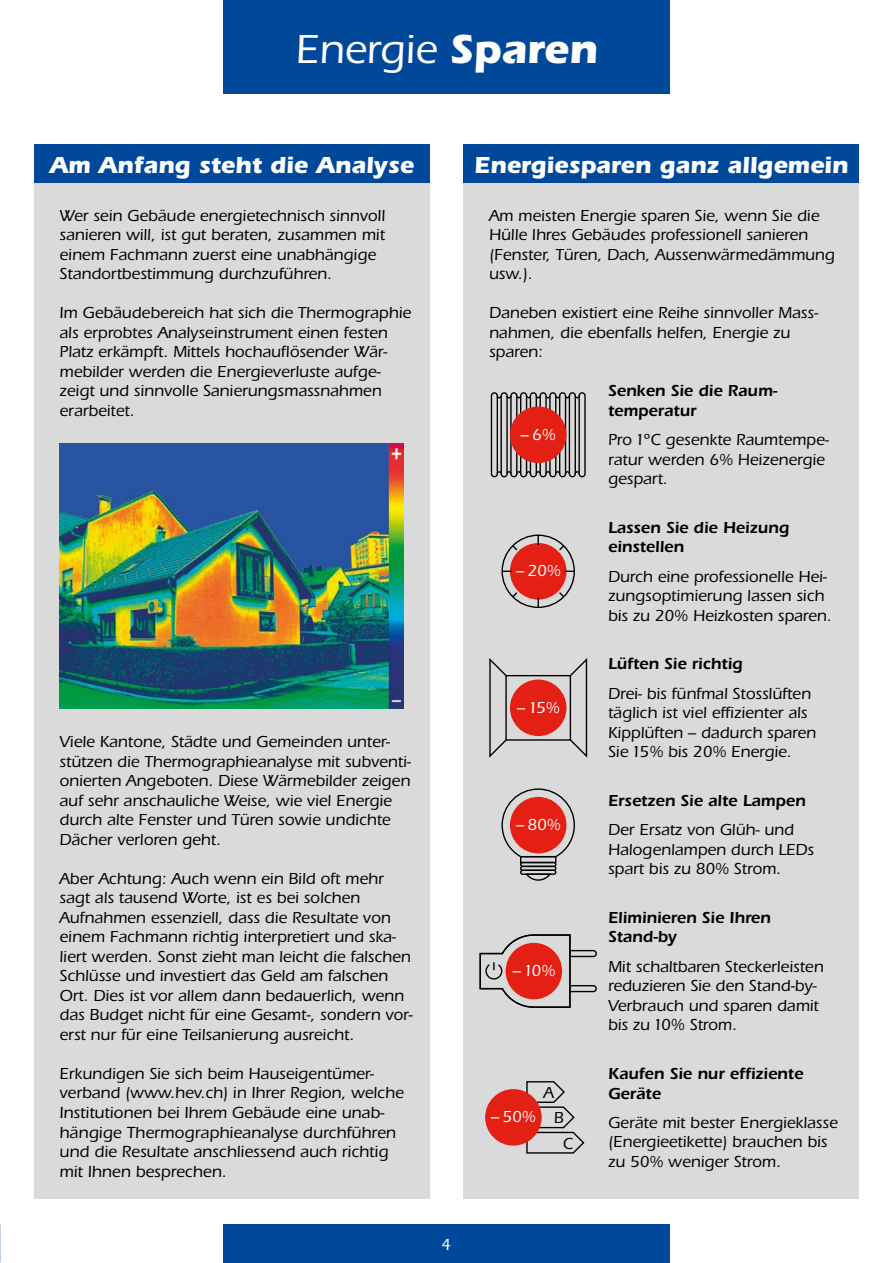
<style>
.page{position:relative;width:893px;height:1263px;background:#fff}
.page>*{position:absolute;margin:0;border:0;box-sizing:border-box;transform-origin:0 0}
.t1{font:500 42px "Itc Eras";color:#fff}
.t2{font:700 24px "Itc Eras";color:#fff}
.t3{font:500 16.65px/19.6px "Itc Eras";color:#000}
.t4{font:500 16.5px/19.5px "Itc Eras";color:#000}
.t5{font:600 16.5px/19.5px "Itc Eras";color:#000}
.t6{font:500 16.5px "Itc Eras";color:#fff}
.s1{font-weight:700}
</style>
<div class="page">
<div style="left:223px;top:0;width:447px;height:94px;background:#00489a"></div>
<div style="left:223px;top:1225px;width:447px;height:38px;background:#00489a"></div>
<div style="left:34px;top:145px;width:395px;height:1054px;background:#dadada"></div>
<div style="left:463px;top:145px;width:396px;height:1054px;background:#dadada"></div>
<div style="left:34px;top:145px;width:395px;height:38px;background:#00489a"></div>
<div style="left:463px;top:145px;width:396px;height:38px;background:#00489a"></div>
<img style="left:60px;top:444px;width:344px;height:264px">
<div style="left:491px;top:392px;width:7px;height:85px;border:1px solid #000;border-radius:3px"></div>
<svg style="left:496px;top:392px;width:90px;height:86px"></svg>
<div style="left:510px;top:406px;width:56px;height:57px;background:#e41f13;border-radius:50%"></div>
<div style="left:501px;top:534px;width:74px;height:74px;border:1px solid #000;border-radius:50%"></div>
<div style="left:510px;top:543px;width:56px;height:56px;background:#e41f13;border-radius:50%"></div>
<svg style="left:558px;top:544px;width:8px;height:8px"></svg>
<svg style="left:511px;top:544px;width:8px;height:8px"></svg>
<svg style="left:511px;top:591px;width:8px;height:8px"></svg>
<svg style="left:558px;top:591px;width:8px;height:8px"></svg>
<div style="left:505px;top:675px;width:66px;height:66px;border:1px solid #000"></div>
<svg style="left:489px;top:658px;width:19px;height:100px"></svg>
<svg style="left:568px;top:658px;width:20px;height:100px"></svg>
<div style="left:510px;top:679px;width:56px;height:57px;background:#e41f13;border-radius:50%"></div>
<svg style="left:501px;top:788px;width:74px;height:70px"></svg>
<div style="left:520px;top:862px;width:36px;height:5px;border:1px solid #000;border-radius:2px"></div>
<div style="left:520px;top:866px;width:36px;height:5px;border:1px solid #000;border-radius:2px"></div>
<svg style="left:526px;top:875px;width:24px;height:6px"></svg>
<div style="left:520px;top:870px;width:36px;height:5px;border:1px solid #000;border-radius:2px"></div>
<div style="left:520px;top:856px;width:36px;height:7px;border:1px solid #000"></div>
<div style="left:510px;top:797px;width:56px;height:56px;background:#e41f13;border-radius:50%"></div>
<svg style="left:479px;top:934px;width:118px;height:74px"></svg>
<div style="left:506px;top:943px;width:56px;height:56px;background:#e41f13;border-radius:50%"></div>
<svg style="left:526px;top:1081px;width:59px;height:73px"></svg>
<div style="left:485px;top:1089px;width:57px;height:56px;background:#e41f13;border-radius:50%"></div>
<h1 class="t1" style="left:295px;top:25px;width:304px">Energie <span class="s1">Sparen</span></h1>
<h2 class="t2" style="left:49px;top:151px;width:366px">Am Anfang steht die Analyse</h2>
<h2 class="t2" style="left:474px;top:151px;width:376px">Energiesparen ganz allgemein</h2>
<p class="t4" style="left:60px;top:206px;width:327px">Wer sein Gebäude energietechnisch sinnvoll sanieren will, ist gut beraten, zusammen mit einem Fachmann zuerst eine unabhängige Standortbestimmung durchzuführen.</p>
<p class="t4" style="left:60px;top:303px;width:353px">Im Gebäudebereich hat sich die Thermographie als erprobtes Analyseinstrument einen festen Platz erkämpft. Mittels hochauflösender Wär&shy;mebilder werden die Energieverluste aufge&shy;zeigt und sinnvolle Sanierungsmassnahmen erarbeitet.</p>
<p class="t4" style="left:489px;top:206px;width:347px">Am meisten Energie sparen Sie, wenn Sie die Hülle Ihres Gebäudes professionell sanieren (Fenster, Türen, Dach, Aussenwärmedämmung usw.).</p>
<p class="t4" style="left:489px;top:303px;width:331px">Daneben existiert eine Reihe sinnvoller Mass&shy;nahmen, die ebenfalls helfen, Energie zu sparen:</p>
<p class="t5" style="left:608px;top:381px;width:171px">Senken Sie die Raum&shy;temperatur</p>
<p class="t4" style="left:608px;top:430px;width:223px">Pro 1°C gesenkte Raumtempe&shy;ratur werden 6% Heizenergie gespart.</p>
<p class="t5" style="left:608px;top:518px;width:183px">Lassen Sie die Heizung einstellen</p>
<p class="t4" style="left:608px;top:567px;width:225px">Durch eine professionelle Hei&shy;zungsoptimierung lassen sich bis zu 20% Heizkosten sparen.</p>
<p class="t5" style="left:608px;top:654px;width:136px">Lüften Sie richtig</p>
<p class="t4" style="left:608px;top:684px;width:210px">Drei- bis fünfmal Stosslüften täglich ist viel effizienter als<br>Kipplüften – dadurch sparen<br>Sie 15% bis 20% Energie.</p>
<p class="t5" style="left:608px;top:791px;width:199px">Ersetzen Sie alte Lampen</p>
<p class="t4" style="left:608px;top:820px;width:208px">Der Ersatz von Glüh- und<br>Halogenlampen durch LEDs spart bis zu 80% Strom.</p>
<p class="t5" style="left:608px;top:908px;width:164px">Eliminieren Sie Ihren<br>Stand-by</p>
<p class="t4" style="left:608px;top:957px;width:217px">Mit schaltbaren Steckerleisten reduzieren Sie den Stand-by-<br>Verbrauch und sparen damit bis zu 10% Strom.</p>
<p class="t5" style="left:608px;top:1064px;width:197px">Kaufen Sie nur effiziente<br>Geräte</p>
<p class="t4" style="left:608px;top:1113px;width:231px">Geräte mit bester Energieklasse (Energieetikette) brauchen bis zu 50% weniger Strom.</p>
<p class="t6" style="left:521px;top:425px;width:37px">– 6%</p>
<p class="t6" style="left:516px;top:561px;width:46px">– 20%</p>
<p class="t6" style="left:517px;top:698px;width:44px">– 15%</p>
<p class="t4" style="left:60px;top:732px;width:353px">Viele Kantone, Städte und Gemeinden unter&shy;stützen die Thermographieanalyse mit subventi&shy;onierten Angeboten. Diese Wärmebilder zeigen auf sehr anschauliche Weise, wie viel Energie durch alte Fenster und Türen sowie undichte Dächer verloren geht.</p>
<p class="t4" style="left:60px;top:869px;width:355px">Aber Achtung: Auch wenn ein Bild oft mehr sagt als tausend Worte, ist es bei solchen Aufnahmen essenziell, dass die Resultate von einem Fachmann richtig interpretiert und ska&shy;liert werden. Sonst zieht man leicht die falschen Schlüsse und investiert das Geld am falschen Ort. Dies ist vor allem dann bedauerlich, wenn das Budget nicht für eine Gesamt-, sondern vor&shy;erst nur für eine Teilsanierung ausreicht.</p>
<p class="t4" style="left:60px;top:1064px;width:346px">Erkundigen Sie sich beim Hauseigentümer&shy;verband (www.hev.ch) in Ihrer Region, welche</p>
<p class="t3" style="left:60px;top:1103px;width:338px">Institutionen bei Ihrem Gebäude eine unab&shy;hängige Thermographieanalyse durchführen und die Resultate anschliessend auch richtig mit Ihnen besprechen.</p>
<p class="t6" style="left:516px;top:815px;width:46px">– 80%</p>
<p class="t6" style="left:512px;top:961px;width:44px">– 10%</p>
<p class="t4" style="left:544px;top:1083px;width:12px">A</p>
<p class="t6" style="left:491px;top:1107px;width:46px">– 50%</p>
<p class="t4" style="left:554px;top:1108px;width:11px">B</p>
<p class="t4" style="left:563px;top:1133px;width:12px">C</p>
<p class="t6" style="left:442px;top:1235px;width:11px">4</p>
</div>
